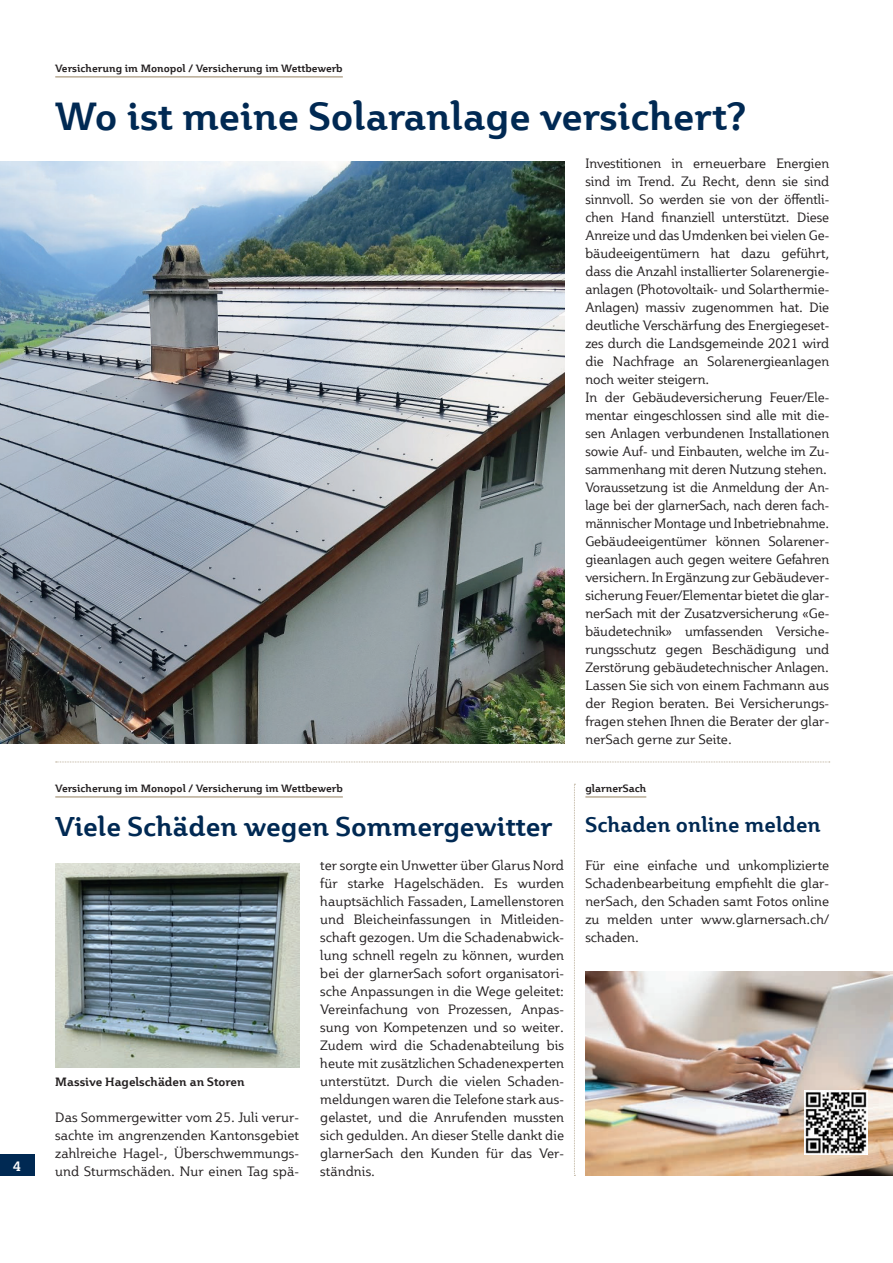
<style>
.page{position:relative;width:893px;height:1263px;background:#fff}
.page>*{position:absolute;margin:0;border:0;box-sizing:border-box;transform-origin:0 0}
.t1{font:700 39px "Plume";color:#002953}
.t2{font:700 27px "Plume";color:#002953}
.t3{font:13.5px/18px "Plume";letter-spacing:-.005em;color:#231f20;text-align:justify}
.t4{font:700 13.5px "Plume";color:#fff}
.t5{font:700 12px "Plume";color:#231f20}
.t6{font:700 10.5px "Plume";color:#231f20}
</style>
<div class="page">
<div style="left:0;top:1154px;width:34px;height:22px;background:#002953"></div>
<hr style="left:55px;top:76px;width:288px;height:2px;background:#b8ab95">
<img style="left:585px;top:971px;width:308px;height:205px">
<img style="left:0;top:161px;width:564px;height:583px">
<svg style="left:574px;top:784px;width:1px;height:392px"></svg>
<hr style="left:55px;top:796px;width:288px;height:2px;background:#b8ab95">
<hr style="left:585px;top:796px;width:61px;height:2px;background:#b8ab95">
<svg style="left:56px;top:762px;width:774px;height:1px"></svg>
<img style="left:55px;top:863px;width:244px;height:205px">
<img style="left:804px;top:1091px;width:64px;height:64px">
<p class="t4" style="left:13px;top:1157px;width:9px">4</p>
<p class="t6" style="left:55px;top:61px;width:289px">Versicherung im Monopol / Versicherung im Wettbewerb</p>
<h1 class="t1" style="left:55px;top:91px;width:693px">Wo ist meine Solaranlage versichert?</h1>
<p class="t3" style="left:585px;top:154px;width:245px;text-align:left">Investitionen in erneuerbare Energien sind im Trend. Zu Recht, denn sie sind sinnvoll. So werden sie von der öffentli&shy;chen Hand finanziell unterstützt. Diese Anreize und das Umdenken bei vielen Ge&shy;bäudeeigentümern hat dazu geführt, dass die Anzahl installierter Solarenergie&shy;anlagen (Photovoltaik- und Solarthermie-Anlagen) massiv zugenommen hat. Die deutliche Verschärfung des Energiegeset&shy;zes durch die Landsgemeinde 2021 wird die Nachfrage an Solarenergieanlagen noch weiter steigern.<br>In der Gebäudeversicherung Feuer/Ele&shy;mentar eingeschlossen sind alle mit die&shy;sen Anlagen verbundenen Installationen sowie Auf- und Einbauten, welche im Zu&shy;sammenhang mit deren Nutzung stehen.<br>Voraussetzung ist die Anmeldung der An&shy;lage bei der glarnerSach, nach deren fach&shy;männischer Montage und Inbetriebnahme.<br>Gebäudeeigentümer können Solarener&shy;gieanlagen auch gegen weitere Gefahren versichern. In Ergänzung zur Gebäudever&shy;sicherung Feuer/Elementar bietet die glar&shy;nerSach mit der Zusatzversicherung «Ge&shy;bäudetechnik» umfassenden Versiche&shy;rungsschutz gegen Beschädigung und Zerstörung gebäudetechnischer Anlagen.<br>Lassen Sie sich von einem Fachmann aus der Region beraten. Bei Versicherungs&shy;fragen stehen Ihnen die Berater der glar&shy;nerSach gerne zur Seite.</p>
<p class="t6" style="left:55px;top:781px;width:289px">Versicherung im Monopol / Versicherung im Wettbewerb</p>
<p class="t6" style="left:585px;top:781px;width:62px">glarnerSach</p>
<h2 class="t2" style="left:55px;top:809px;width:767px">Viele Schäden wegen Sommergewitter <sup>Schaden</sup> <sup>online</sup> <sup>melden</sup></h2>
<p class="t5" style="left:55px;top:1074px;width:191px">Massive Hagelschäden an Storen</p>
<p class="t3" style="left:55px;top:1108px;width:245px">Das Sommergewitter vom 25. Juli verur&shy;sachte im angrenzenden Kantonsgebiet zahlreiche Hagel-, Überschwemmungs&shy;und Sturmschäden. Nur einen Tag spä-</p>
<p class="t3" style="left:320px;top:856px;width:245px">ter sorgte ein Unwetter über Glarus Nord für starke Hagelschäden. Es wurden hauptsächlich Fassaden, Lamellenstoren und Bleicheinfassungen in Mitleiden&shy;schaft gezogen. Um die Schadenabwick&shy;lung schnell regeln zu können, wurden bei der glarnerSach sofort organisatori&shy;sche Anpassungen in die Wege geleitet:<br>Vereinfachung von Prozessen, Anpas&shy;sung von Kompetenzen und so weiter.<br>Zudem wird die Schadenabteilung bis heute mit zusätzlichen Schadenexperten unterstützt. Durch die vielen Schaden&shy;meldungen waren die Telefone stark aus&shy;gelastet, und die Anrufenden mussten sich gedulden. An dieser Stelle dankt die glarnerSach den Kunden für das Ver&shy;ständnis.</p>
<p class="t3" style="left:585px;top:856px;width:245px">Für eine einfache und unkomplizierte Schadenbearbeitung empfiehlt die glar&shy;nerSach, den Schaden samt Fotos online zu melden unter www.glarnersach.ch/ schaden.</p>
</div>
